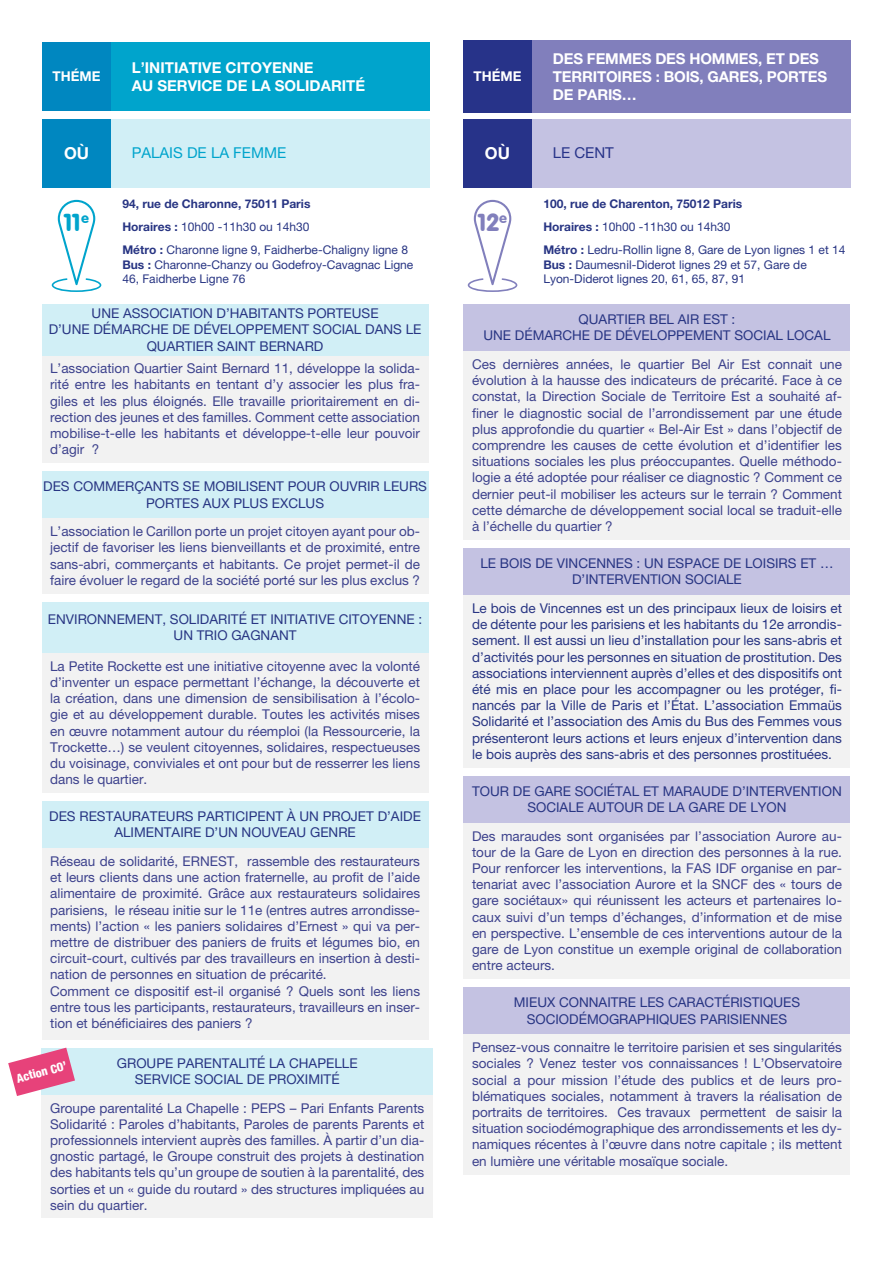
<style>
.page{position:relative;width:893px;height:1263px;background:#fff}
.page>*{position:absolute;margin:0;border:0;box-sizing:border-box;transform-origin:0 0}
.t1{font:24px "VAG Rounded BT";color:#00a4cc}
.t2{font:24px "VAG Rounded BT";color:#817fbc}
.t3{font:700 16.5px "Helvetica Neue LT Pro";color:#fff}
.t4{font:700 15px/18px "Helvetica Neue LT Pro";letter-spacing:-.01em;color:#fff}
.t5{font:15px "Helvetica Neue LT Pro";color:#00a4cc}
.t6{font:15px "Helvetica Neue LT Pro";color:#273389}
.t7{font:13.5px/16.2px "Helvetica Neue LT Pro";color:#3d428d;text-align:justify}
.t8{font:13.5px/16.2px "Helvetica Neue LT Pro";color:#283583;text-align:center}
.t9{font:700 13.5px "Helvetica Neue LT Pro";color:#fff}
.t10{font:12px/23px "Helvetica Neue LT Pro";color:#283583}
.t11{font:800 condensed 12px "Helvetica Neue LT Pro";color:#fff}
.s1{font-weight:700}
</style>
<div class="page">
<div style="left:42px;top:355px;width:387px;height:108px;background:#f2f2f2"></div>
<div style="left:42px;top:304px;width:387px;height:51px;background:#d1eff6"></div>
<div style="left:463px;top:351px;width:387px;height:188px;background:#f2f2f2"></div>
<div style="left:463px;top:304px;width:387px;height:47px;background:#c4c2e2"></div>
<div style="left:463px;top:595px;width:387px;height:172px;background:#f2f2f2"></div>
<div style="left:463px;top:548px;width:387px;height:47px;background:#c4c2e2"></div>
<div style="left:463px;top:822px;width:387px;height:157px;background:#f2f2f2"></div>
<div style="left:463px;top:776px;width:387px;height:46px;background:#c4c2e2"></div>
<div style="left:42px;top:1094px;width:391px;height:124px;background:#f2f2f2"></div>
<div style="left:42px;top:1048px;width:391px;height:46px;background:#d1eff6"></div>
<div style="left:42px;top:518px;width:387px;height:75px;background:#f2f2f2"></div>
<div style="left:42px;top:471px;width:387px;height:47px;background:#d1eff6"></div>
<div style="left:463px;top:1034px;width:387px;height:140px;background:#f2f2f2"></div>
<div style="left:463px;top:987px;width:387px;height:47px;background:#c4c2e2"></div>
<div style="left:42px;top:652px;width:387px;height:141px;background:#f2f2f2"></div>
<div style="left:42px;top:602px;width:387px;height:50px;background:#d1eff6"></div>
<div style="left:42px;top:848px;width:387px;height:191px;background:#f2f2f2"></div>
<div style="left:42px;top:801px;width:387px;height:47px;background:#d1eff6"></div>
<div style="left:111px;top:119px;width:318px;height:68px;background:#d1eff6"></div>
<div style="left:531px;top:119px;width:319px;height:68px;background:#c4c2e2"></div>
<div style="left:111px;top:43px;width:318px;height:68px;background:#00a4cc"></div>
<div style="left:531px;top:40px;width:319px;height:73px;background:#817fbc"></div>
<div style="left:43px;top:119px;width:68px;height:68px;background:#0087c0"></div>
<div style="left:463px;top:119px;width:68px;height:68px;background:#273389"></div>
<div style="left:43px;top:43px;width:68px;height:68px;background:#0087c0"></div>
<div style="left:463px;top:40px;width:68px;height:73px;background:#273389"></div>
<svg style="left:52px;top:200px;width:49px;height:92px"></svg>
<svg style="left:468px;top:200px;width:49px;height:92px"></svg>
<svg style="left:8px;top:1048px;width:67px;height:48px"></svg>
<p class="t4" style="left:132px;top:58px;width:235px">L’INITIATIVE CITOYENNE<br>AU SERVICE DE LA SOLIDARITÉ</p>
<p class="t4" style="left:553px;top:49px;width:276px">DES FEMMES DES HOMMES, ET DES<br>TERRITOIRES : BOIS, GARES, PORTES<br>DE PARIS…</p>
<p class="t9" style="left:53px;top:68px;width:49px">THÉME</p>
<p class="t9" style="left:473px;top:68px;width:49px">THÉME</p>
<p class="t3" style="left:64px;top:143px;width:27px">OÙ</p>
<p class="t3" style="left:485px;top:143px;width:27px">OÙ</p>
<p class="t5" style="left:132px;top:144px;width:156px">PALAIS DE LA FEMME</p>
<p class="t6" style="left:553px;top:144px;width:63px">LE CENT</p>
<p class="t10" style="left:122px;top:193px;width:287px"><span class="s1">94, rue de Charonne, 75011 Paris<br>Horaires :</span> 10h00 -11h30 ou 14h30<br><span class="s1">Métro :</span> Charonne ligne 9, Faidherbe-Chaligny ligne 8</p>
<p class="t10" style="left:122px;top:257px;width:292px;line-height:14.4px"><span class="s1">Bus :</span> Charonne-Chanzy ou Godefroy-Cavagnac Ligne<br>46, Faidherbe Ligne 76</p>
<h1 class="t1" style="left:64px;top:207px;width:27px">11<sup>e</sup></h1>
<h1 class="t2" style="left:478px;top:207px;width:30px">12<sup>e</sup></h1>
<p class="t10" style="left:543px;top:193px;width:304px"><span class="s1">100, rue de Charenton, 75012 Paris<br>Horaires :</span> 10h00 -11h30 ou 14h30<br><span class="s1">Métro :</span> Ledru-Rollin ligne 8, Gare de Lyon lignes 1 et 14</p>
<p class="t10" style="left:543px;top:257px;width:265px;line-height:14.4px"><span class="s1">Bus :</span> Daumesnil-Diderot lignes 29 et 57, Gare de<br>Lyon-Diderot lignes 20, 61, 65, 87, 91</p>
<p class="t8" style="left:49px;top:305px;width:374px">UNE ASSOCIATION D’HABITANTS PORTEUSE<br>D’UNE DÉMARCHE DE DÉVELOPPEMENT SOCIAL DANS LE<br>QUARTIER SAINT BERNARD</p>
<p class="t7" style="left:50px;top:360px;width:371px">L’association Quartier Saint Bernard 11, développe la solida&shy;rité entre les habitants en tentant d’y associer les plus fra&shy;giles et les plus éloignés. Elle travaille prioritairement en di&shy;rection des jeunes et des familles. Comment cette association mobilise-t-elle les habitants et développe-t-elle leur pouvoir d’agir ?</p>
<p class="t8" style="left:43px;top:478px;width:385px">DES COMMERÇANTS SE MOBILISENT POUR OUVRIR LEURS<br>PORTES AUX PLUS EXCLUS</p>
<p class="t7" style="left:50px;top:523px;width:371px">L’association le Carillon porte un projet citoyen ayant pour ob&shy;jectif de favoriser les liens bienveillants et de proximité, entre sans-abri, commerçants et habitants. Ce projet permet-il de faire évoluer le regard de la société porté sur les plus exclus ?</p>
<p class="t8" style="left:48px;top:611px;width:376px">ENVIRONNEMENT, SOLIDARITÉ ET INITIATIVE CITOYENNE :<br>UN TRIO GAGNANT</p>
<p class="t7" style="left:50px;top:658px;width:371px">La Petite Rockette est une initiative citoyenne avec la volonté d’inventer un espace permettant l’échange, la découverte et la création, dans une dimension de sensibilisation à l’écolo&shy;gie et au développement durable. Toutes les activités mises en œuvre notamment autour du réemploi (la Ressourcerie, la Trockette…) se veulent citoyennes, solidaires, respectueuses du voisinage, conviviales et ont pour but de resserrer les liens dans le quartier.</p>
<p class="t8" style="left:49px;top:808px;width:373px">DES RESTAURATEURS PARTICIPENT À UN PROJET D’AIDE<br>ALIMENTAIRE D’UN NOUVEAU GENRE</p>
<p class="t7" style="left:50px;top:853px;width:371px;text-align:left">Réseau de solidarité, ERNEST, rassemble des restaurateurs et leurs clients dans une action fraternelle, au profit de l’aide alimentaire de proximité. Grâce aux restaurateurs solidaires parisiens, le réseau initie sur le 11e (entres autres arrondisse&shy;ments) l’action « les paniers solidaires d’Ernest » qui va per&shy;mettre de distribuer des paniers de fruits et légumes bio, en circuit-court, cultivés par des travailleurs en insertion à desti&shy;nation de personnes en situation de précarité.<br>Comment ce dispositif est-il organisé ? Quels sont les liens entre tous les participants, restaurateurs, travailleurs en inser&shy;tion et bénéficiaires des paniers ?</p>
<p class="t11" style="left:15px;top:1071px;width:53px;rotate:-15deg">Action CO’</p>
<p class="t8" style="left:117px;top:1055px;width:242px">GROUPE PARENTALITÉ LA CHAPELLE<br>SERVICE SOCIAL DE PROXIMITÉ</p>
<p class="t7" style="left:50px;top:1099px;width:376px">Groupe parentalité La Chapelle : PEPS – Pari Enfants Parents Solidarité : Paroles d’habitants, Paroles de parents Parents et professionnels intervient auprès des familles. À partir d’un dia&shy;gnostic partagé, le Groupe construit des projets à destination des habitants tels qu’un groupe de soutien à la parentalité, des sorties et un « guide du routard » des structures impliquées au sein du quartier.</p>
<p class="t8" style="left:483px;top:311px;width:349px">QUARTIER BEL AIR EST :<br>UNE DÉMARCHE DE DÉVELOPPEMENT SOCIAL LOCAL</p>
<p class="t7" style="left:472px;top:356px;width:371px">Ces dernières années, le quartier Bel Air Est connait une évolution à la hausse des indicateurs de précarité. Face à ce constat, la Direction Sociale de Territoire Est a souhaité af&shy;finer le diagnostic social de l’arrondissement par une étude plus approfondie du quartier « Bel-Air Est » dans l’objectif de comprendre les causes de cette évolution et d’identifier les situations sociales les plus préoccupantes. Quelle méthodo&shy;logie a été adoptée pour réaliser ce diagnostic ? Comment ce dernier peut-il mobiliser les acteurs sur le terrain ? Comment cette démarche de développement social local se traduit-elle à l’échelle du quartier ?</p>
<p class="t8" style="left:480px;top:555px;width:355px">LE BOIS DE VINCENNES : UN ESPACE DE LOISIRS ET …<br>D’INTERVENTION SOCIALE</p>
<p class="t8" style="left:472px;top:600px;width:371px;text-align:justify">Le bois de Vincennes est un des principaux lieux de loisirs et de détente pour les parisiens et les habitants du 12e arrondis&shy;sement. Il est aussi un lieu d’installation pour les sans-abris et d’activités pour les personnes en situation de prostitution. Des associations interviennent auprès d’elles et des dispositifs ont été mis en place pour les accompagner ou les protéger, fi&shy;nancés par la Ville de Paris et l’État. L’association Emmaüs Solidarité et l’association des Amis du Bus des Femmes vous présenteront leurs actions et leurs enjeux d’intervention dans le bois auprès des sans-abris et des personnes prostituées.</p>
<p class="t8" style="left:472px;top:783px;width:371px">TOUR DE GARE SOCIÉTAL ET MARAUDE D’INTERVENTION<br>SOCIALE AUTOUR DE LA GARE DE LYON</p>
<p class="t7" style="left:472px;top:827px;width:371px">Des maraudes sont organisées par l’association Aurore au&shy;tour de la Gare de Lyon en direction des personnes à la rue.<br>Pour renforcer les interventions, la FAS IDF organise en par&shy;tenariat avec l’association Aurore et la SNCF des « tours de gare sociétaux» qui réunissent les acteurs et partenaires lo&shy;caux suivi d’un temps d’échanges, d’information et de mise en perspective. L’ensemble de ces interventions autour de la gare de Lyon constitue un exemple original de collaboration entre acteurs.</p>
<p class="t8" style="left:514px;top:994px;width:288px">MIEUX CONNAITRE LES CARACTÉRISTIQUES<br>SOCIODÉMOGRAPHIQUES PARISIENNES</p>
<p class="t7" style="left:472px;top:1039px;width:371px">Pensez-vous connaitre le territoire parisien et ses singularités sociales ? Venez tester vos connaissances ! L’Observatoire social a pour mission l’étude des publics et de leurs pro&shy;blématiques sociales, notamment à travers la réalisation de portraits de territoires. Ces travaux permettent de saisir la situation sociodémographique des arrondissements et les dy&shy;namiques récentes à l’œuvre dans notre capitale ; ils mettent en lumière une véritable mosaïque sociale.</p>
</div>
